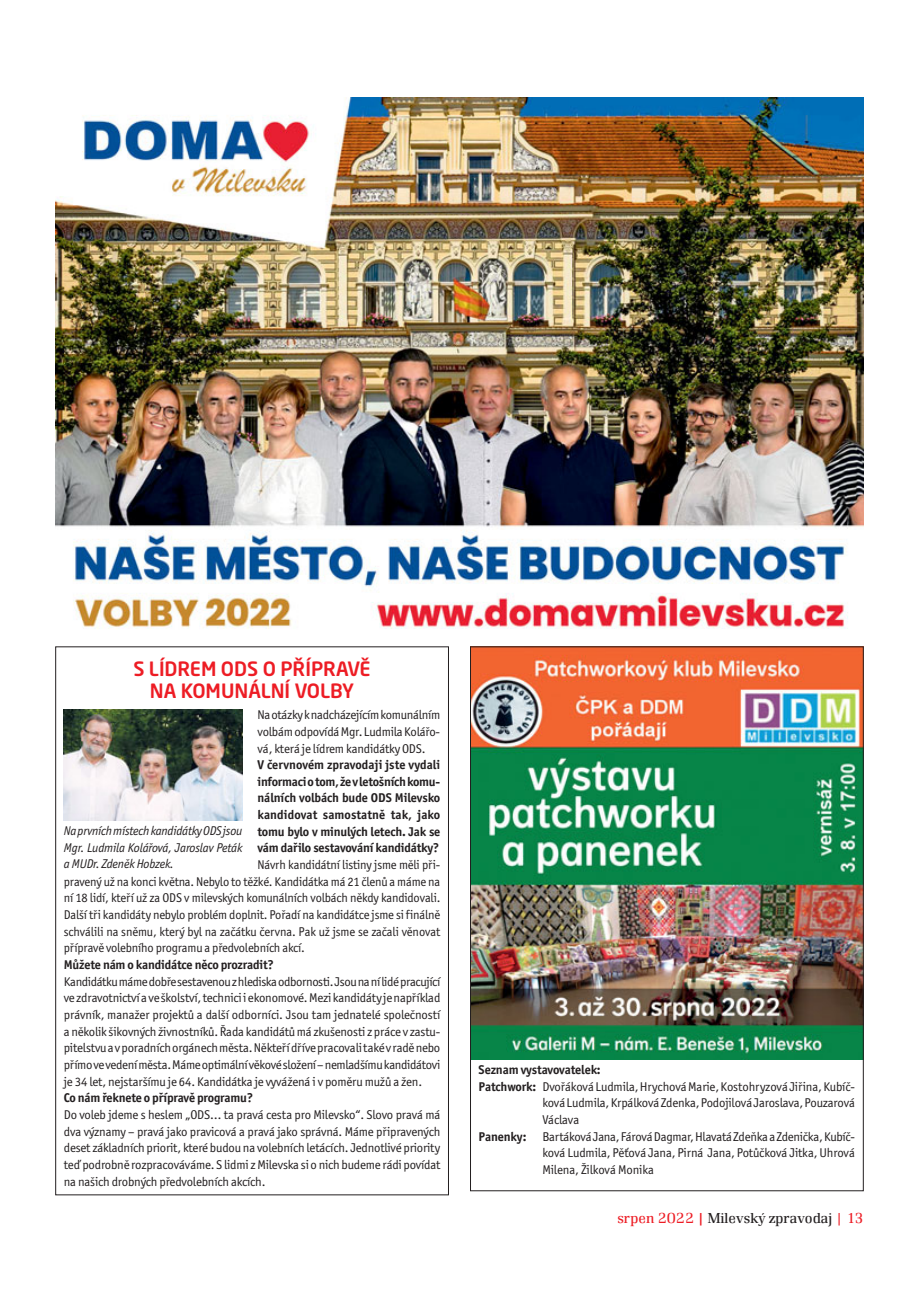
<style>
.page{position:relative;width:919px;height:1289px;background:#fff}
.page>*{position:absolute;margin:0;border:0;box-sizing:border-box;transform-origin:0 0}
.t1{font:500 19.5px/22.5px "Neo Sans Pro";color:#ed1c24;text-align:center}
.t2{font:300 15px "Renault TOT";color:#231f20}
.t3{font:12.75px/16.6px "Officina Sans Itc TOT";letter-spacing:-.015em;color:#231f20;text-align:justify}
.t4{font:700 12.75px/16.6px "Officina Sans Itc TOT";letter-spacing:-.015em;color:#231f20;text-align:justify}
.t5{font:italic 12.75px/16.5px "Officina Sans Itc TOT";letter-spacing:-.01em;color:#231f20;text-align:justify}
.s1{font-weight:700}
.s2{color:#ed1c24}
.s3{font-weight:500;color:#ed1c24}
</style>
<div class="page">
<img style="left:472px;top:648px;width:389px;height:411px">
<img style="left:64px;top:709px;width:178px;height:111px">
<img style="left:55px;top:98px;width:808px;height:531px">
<h1 class="t1" style="left:133px;top:658px;width:239px">S LÍDREM ODS O PŘÍPRAVĚ<br>NA KOMUNÁLNÍ VOLBY</h1>
<p class="t3" style="left:257px;top:707px;width:184px">Na otázky k nadcházejícím komunálním volbám odpovídá Mgr.Ludmila Kolářo&shy;vá, která je lídrem kandidátky ODS.</p>
<p class="t4" style="left:257px;top:757px;width:184px">V červnovém zpravodaji jste vydali informaci otom, že v letošních komu&shy;nálních volbách bude ODS Milevsko kandidovat samostatně tak, jako tomu bylo v minulých letech. Jak se vám dařilo sestavování kandidátky?</p>
<p class="t3" style="left:64px;top:857px;width:378px;text-indent:194px">Návrh kandidátní listiny jsme měli při&shy;pravený už na konci května. Nebylo to těžké. Kandidátka má 21 členů a máme na ní 18 lidí, kteří už za ODS v milevských komunálních volbách někdy kandidovali.<br>Další tři kandidáty nebylo problém doplnit. Pořadí na kandidátce jsme si finálně schválili na sněmu, který byl na začátku června. Pak už jsme se začali věnovat přípravě volebního programu a předvolebních akcí.</p>
<p class="t4" style="left:64px;top:957px;width:211px">Můžete nám o kandidátce něco prozradit?</p>
<p class="t3" style="left:64px;top:974px;width:378px">Kandidátku máme dobře sestavenou z hlediska odbornosti. Jsou na ní lidé pracující ve zdravotnictví a ve školství, technici i ekonomové. Mezi kandidáty je například právník, manažer projektů a další odborníci. Jsou tam jednatelé společností a několik šikovných živnostníků. Řada kandidátů má zkušenosti z práce v zastu&shy;pitelstvu av poradních orgánech města. Někteří dříve pracovali také vradě nebo přímo ve vedení města. Máme optimální věkové složení – nemladšímu kandidátovi je 34 let, nejstaršímu je 64. Kandidátka je vyvážená i v poměru mužů a žen.</p>
<p class="t4" style="left:64px;top:1090px;width:191px">Co nám řeknete o přípravě programu?</p>
<p class="t3" style="left:64px;top:1107px;width:378px">Do voleb jdeme s heslem „ODS… ta pravá cesta pro Milevsko“. Slovo pravá má dva významy – pravá jako pravicová a pravá jako správná. Máme připravených deset základních priorit, které budou na volebních letácích. Jednotlivé priority teď podrobně rozpracováváme. S lidmi z Milevska si o nich budeme rádi povídat na našich drobných předvolebních akcích.</p>
<p class="t5" style="left:64px;top:823px;width:180px">Na prvních místech kandidátky ODS jsou Mgr. Ludmila Kolářová, Jaroslav Peták a MUDr. Zdeněk Hobzek.</p>
<p class="t4" style="left:478px;top:1062px;width:124px">Seznam vystavovatelek:</p>
<p class="t3" style="left:478px;top:1079px;width:378px"><span class="s1">Patchwork:</span> Dvořáková Ludmila, Hrychová Marie, Kostohryzová Jiřina, Kubíč-</p>
<p class="t3" style="left:542px;top:1095px;width:314px">ková Ludmila, Krpálková Zdenka, Podojilová Jaroslava, Pouzarová</p>
<p class="t3" style="left:542px;top:1112px;width:38px">Václava</p>
<p class="t3" style="left:478px;top:1128px;width:378px"><span class="s1">Panenky:</span> Bartáková Jana, Fárová Dagmar, Hlavatá Zdeňka a Zdenička, Kubíč-</p>
<p class="t3" style="left:542px;top:1145px;width:314px">ková Ludmila, Pěťová Jana, Pirná Jana, Potůčková Jitka, Uhrová</p>
<p class="t3" style="left:542px;top:1161px;width:113px">Milena, Žilková Monika</p>
<p class="t2" style="left:617px;top:1212px;width:248px"><span class="s2">srpen 2022</span> <span class="s3">|</span> Milevský zpravodaj <span class="s2">| 13</span></p>
</div>
